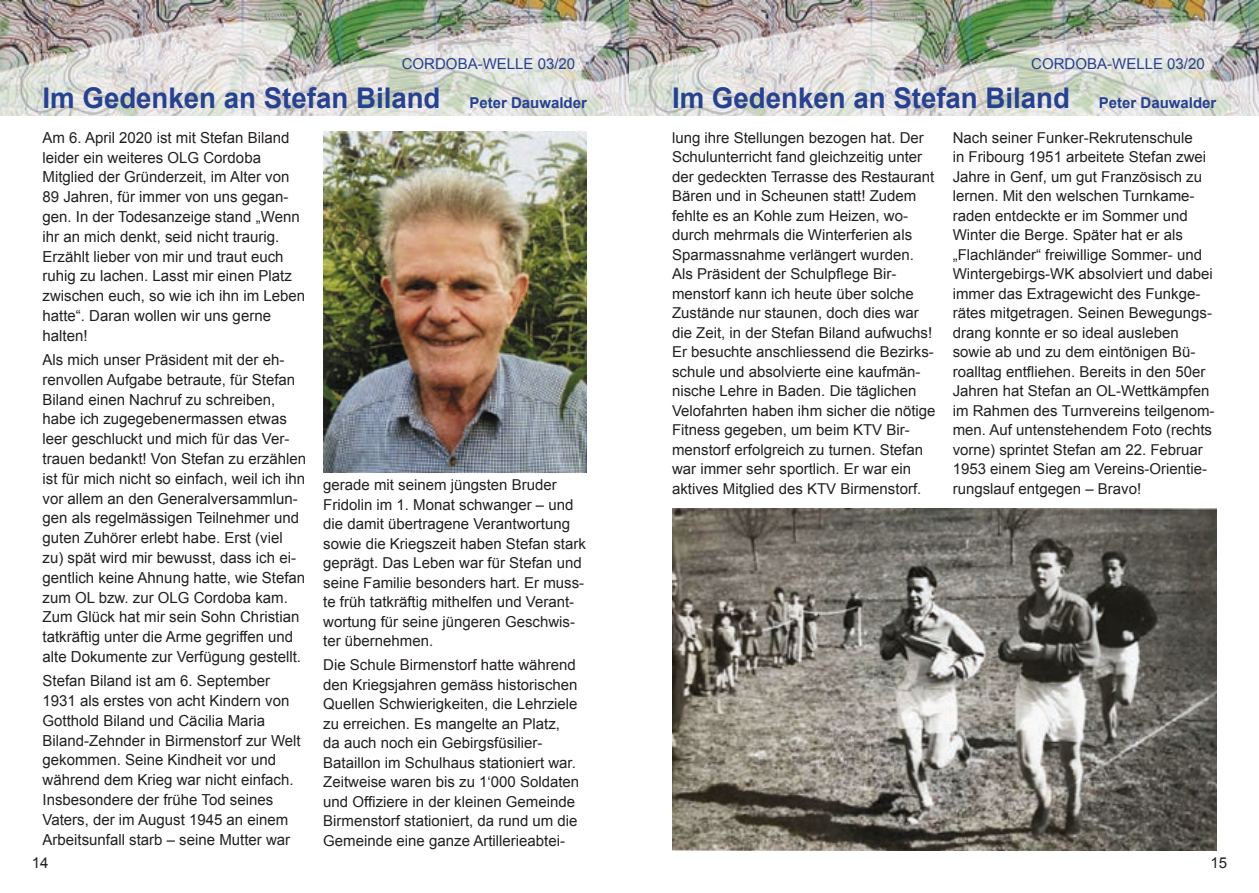
<style>
.page{position:relative;width:1259px;height:893px;background:#fff}
.page>*{position:absolute;margin:0;border:0;box-sizing:border-box;transform-origin:0 0}
.t1{font:700 28.5px "Arial";color:#26418f}
.t2{font:15.15px/19.8px "Arial";color:#231f20}
.t3{font:15px/19.5px "Arial";color:#231f20}
.t4{font:15px "Arial";color:#26418f}
.s1{font-size:15px}
</style>
<div class="page">
<img style="left:0;top:0;width:1259px;height:116px">
<img style="left:672px;top:508px;width:544px;height:342px">
<img style="left:323px;top:132px;width:264px;height:340px">
<p class="t4" style="left:402px;top:54px;width:175px">CORDOBA-WELLE 03/20</p>
<p class="t4" style="left:1031px;top:54px;width:175px">CORDOBA-WELLE 03/20</p>
<h1 class="t1" style="left:43px;top:79px;width:546px">Im Gedenken an Stefan Biland <span class="s1">Peter Dauwalder</span></h1>
<p class="t2" style="left:43px;top:128px;width:264px">Am 6. April 2020 ist mit Stefan Biland leider ein weiteres OLG Cordoba Mitglied der Gründerzeit, im Alter von 89 Jahren, für immer von uns gegan&shy;gen. In der Todesanzeige stand „Wenn ihr an mich denkt, seid nicht traurig.<br>Erzählt lieber von mir und traut euch ruhig zu lachen. Lasst mir einen Platz zwischen euch, so wie ich ihn im Leben hatte“. Daran wollen wir uns gerne halten!</p>
<p class="t2" style="left:43px;top:350px;width:265px">Als mich unser Präsident mit der eh&shy;renvollen Aufgabe betraute, für Stefan Biland einen Nachruf zu schreiben, habe ich zugegebenermassen etwas leer geschluckt und mich für das Ver&shy;trauen bedankt! Von Stefan zu erzählen ist für mich nicht so einfach, weil ich ihn vor allem an den Generalversammlun&shy;gen als regelmässigen Teilnehmer und guten Zuhörer erlebt habe. Erst (viel zu) spät wird mir bewusst, dass ich ei&shy;gentlich keine Ahnung hatte, wie Stefan zum OL bzw. zur OLG Cordoba kam.<br>Zum Glück hat mir sein Sohn Christian tatkräftig unter die Arme gegriffen und alte Dokumente zur Verfügung gestellt.</p>
<p class="t2" style="left:43px;top:671px;width:260px">Stefan Biland ist am 6. September 1931 als erstes von acht Kindern von Gotthold Biland und Cäcilia Maria Biland-Zehnder in Birmenstorf zur Welt gekommen. Seine Kindheit vor und während dem Krieg war nicht einfach.<br>Insbesondere der frühe Tod seines Vaters, der im August 1945 an einem Arbeitsunfall starb – seine Mutter war</p>
<p class="t3" style="left:323px;top:475px;width:264px">gerade mit seinem jüngsten Bruder Fridolin im 1. Monat schwanger – und die damit übertragene Verantwortung sowie die Kriegszeit haben Stefan stark geprägt. Das Leben war für Stefan und seine Familie besonders hart. Er muss&shy;te früh tatkräftig mithelfen und Verant&shy;wortung für seine jüngeren Geschwis&shy;ter übernehmen.</p>
<p class="t3" style="left:323px;top:655px;width:257px">Die Schule Birmenstorf hatte während den Kriegsjahren gemäss historischen Quellen Schwierigkeiten, die Lehrziele zu erreichen. Es mangelte an Platz, da auch noch ein Gebirgsfüsilier-Bataillon im Schulhaus stationiert war.<br>Zeitweise waren bis zu 1‘000 Soldaten und Offiziere in der kleinen Gemeinde Birmenstorf stationiert, da rund um die Gemeinde eine ganze Artillerieabtei-</p>
<h1 class="t1" style="left:672px;top:79px;width:546px">Im Gedenken an Stefan Biland <span class="s1">Peter Dauwalder</span></h1>
<p class="t3" style="left:672px;top:128px;width:265px">lung ihre Stellungen bezogen hat. Der Schulunterricht fand gleichzeitig unter der gedeckten Terrasse des Restaurant Bären und in Scheunen statt! Zudem fehlte es an Kohle zum Heizen, wo&shy;durch mehrmals die Winterferien als Sparmassnahme verlängert wurden.<br>Als Präsident der Schulpflege Bir&shy;menstorf kann ich heute über solche Zustände nur staunen, doch dies war die Zeit, in der Stefan Biland aufwuchs!<br>Er besuchte anschliessend die Bezirks&shy;schule und absolvierte eine kaufmän&shy;nische Lehre in Baden. Die täglichen Velofahrten haben ihm sicher die nötige Fitness gegeben, um beim KTV Bir&shy;menstorf erfolgreich zu turnen. Stefan war immer sehr sportlich. Er war ein aktives Mitglied des KTV Birmenstorf.</p>
<p class="t3" style="left:952px;top:128px;width:263px">Nach seiner Funker-Rekrutenschule<br>in Fribourg 1951 arbeitete Stefan zwei Jahre in Genf, um gut Französisch zu lernen. Mit den welschen Turnkame&shy;raden entdeckte er im Sommer und Winter die Berge. Später hat er als „Flachländer“ freiwillige Sommer- und Wintergebirgs-WK absolviert und dabei immer das Extragewicht des Funkge&shy;rätes mitgetragen. Seinen Bewegungs&shy;drang konnte er so ideal ausleben sowie ab und zu dem eintönigen Bü&shy;roalltag entfliehen. Bereits in den 50er Jahren hat Stefan an OL-Wettkämpfen im Rahmen des Turnvereins teilgenom&shy;men. Auf untenstehendem Foto (rechts vorne) sprintet Stefan am 22. Februar 1953 einem Sieg am Vereins-Orientie&shy;rungslauf entgegen – Bravo!</p>
<p class="t3" style="left:32px;top:853px;width:18px">14</p>
<p class="t3" style="left:1210px;top:853px;width:18px">15</p>
</div>
